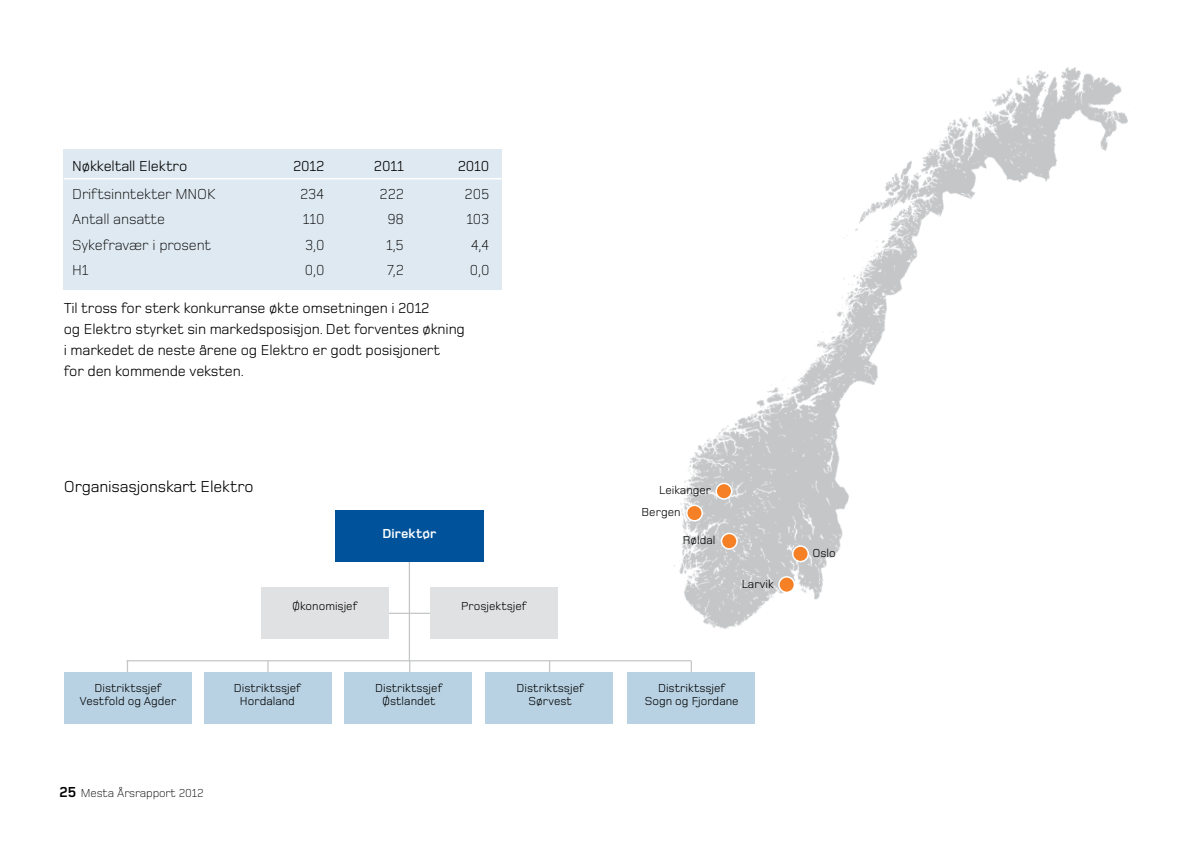
<style>
.page{position:relative;width:1191px;height:851px;background:#fff}
.page>*{position:absolute;margin:0;border:0;box-sizing:border-box;transform-origin:0 0}
.t1{font:16.5px "Foundry Monoline";letter-spacing:-.01em;color:#000}
.t2{font:15px/21px "Foundry Monoline";letter-spacing:-.01em;color:#000}
.t3{font:300 15px "Foundry Monoline";letter-spacing:-.01em;color:#000}
.t4{font:700 13.5px "Foundry Monoline";color:#fff}
.t5{font:12px/13.5px "Foundry Monoline";color:#000;text-align:center}
.t6{font:300 12px "Foundry Monoline";letter-spacing:-.01em;color:#000}
.s1{font-weight:700;font-size:15px}
</style>
<div class="page">
<hr style="left:409px;top:549px;width:1px;height:112px;background:#c4c6c8">
<hr style="left:126px;top:660px;width:565px;height:1px;background:#c4c6c8">
<hr style="left:309px;top:612px;width:180px;height:2px;background:#c4c6c8">
<hr style="left:127px;top:660px;width:1px;height:31px;background:#c4c6c8">
<hr style="left:267px;top:660px;width:1px;height:31px;background:#c4c6c8">
<hr style="left:409px;top:660px;width:1px;height:31px;background:#c4c6c8">
<hr style="left:549px;top:660px;width:1px;height:31px;background:#c4c6c8">
<hr style="left:690px;top:660px;width:2px;height:31px;background:#c4c6c8">
<div style="left:261px;top:587px;width:128px;height:51px;background:#e0e1e2"></div>
<div style="left:430px;top:587px;width:127px;height:51px;background:#e0e1e2"></div>
<div style="left:335px;top:510px;width:149px;height:51px;background:#00539b"></div>
<div style="left:64px;top:149px;width:438px;height:140px;background:#dee9f1"></div>
<hr style="left:64px;top:178px;width:438px;height:1px;background:#fff">
<div style="left:204px;top:672px;width:127px;height:51px;background:#b8d2e3"></div>
<div style="left:345px;top:672px;width:127px;height:51px;background:#b8d2e3"></div>
<div style="left:485px;top:672px;width:128px;height:51px;background:#b8d2e3"></div>
<div style="left:627px;top:672px;width:128px;height:51px;background:#b8d2e3"></div>
<div style="left:64px;top:672px;width:127px;height:51px;background:#b8d2e3"></div>
<img style="left:674px;top:67px;width:454px;height:562px">
<div style="left:716px;top:483px;width:15px;height:16px;background:#f58025;border-radius:50%"></div>
<div style="left:715px;top:482px;width:17px;height:17px;border:2px solid #fff;border-radius:50%"></div>
<div style="left:686px;top:505px;width:16px;height:15px;background:#f58025;border-radius:50%"></div>
<div style="left:686px;top:504px;width:17px;height:17px;border:2px solid #fff;border-radius:50%"></div>
<div style="left:721px;top:533px;width:16px;height:16px;background:#f58025;border-radius:50%"></div>
<div style="left:720px;top:532px;width:17px;height:17px;border:2px solid #fff;border-radius:50%"></div>
<div style="left:779px;top:576px;width:15px;height:16px;background:#f58025;border-radius:50%"></div>
<div style="left:778px;top:576px;width:17px;height:17px;border:2px solid #fff;border-radius:50%"></div>
<div style="left:792px;top:546px;width:16px;height:15px;background:#f58025;border-radius:50%"></div>
<div style="left:792px;top:545px;width:17px;height:17px;border:2px solid #fff;border-radius:50%"></div>
<p class="t2" style="left:72px;top:155px;width:117px">Nøkkeltall Elektro</p>
<p class="t2" style="left:293px;top:155px;width:33px">2012</p>
<p class="t2" style="left:374px;top:155px;width:32px">2011</p>
<p class="t2" style="left:458px;top:155px;width:33px">2010</p>
<p class="t3" style="left:72px;top:186px;width:145px">Driftsinntekter MNOK</p>
<p class="t3" style="left:300px;top:186px;width:26px">234</p>
<p class="t3" style="left:379px;top:186px;width:26px">222</p>
<p class="t3" style="left:464px;top:186px;width:26px">205</p>
<p class="t3" style="left:72px;top:211px;width:94px">Antall ansatte</p>
<p class="t3" style="left:303px;top:211px;width:23px">110</p>
<p class="t3" style="left:387px;top:211px;width:18px">98</p>
<p class="t3" style="left:466px;top:211px;width:25px">103</p>
<p class="t3" style="left:72px;top:236px;width:140px">Sykefravær i prosent</p>
<p class="t3" style="left:305px;top:236px;width:21px">3,0</p>
<p class="t3" style="left:386px;top:236px;width:19px">1,5</p>
<p class="t3" style="left:471px;top:236px;width:20px">4,4</p>
<p class="t3" style="left:72px;top:262px;width:18px">H1</p>
<p class="t3" style="left:305px;top:262px;width:21px">0,0</p>
<p class="t3" style="left:387px;top:262px;width:18px">7,2</p>
<p class="t3" style="left:470px;top:262px;width:21px">0,0</p>
<p class="t2" style="left:64px;top:297px;width:402px">Til tross for sterk konkurranse økte omsetningen i 2012<br>og Elektro styrket sin markedsposisjon. Det forventes økning i markedet de neste årene og Elektro er godt posisjonert<br>for den kommende veksten.</p>
<p class="t1" style="left:64px;top:477px;width:191px">Organisasjonskart Elektro</p>
<p class="t4" style="left:382px;top:526px;width:55px">Direktør</p>
<p class="t5" style="left:292px;top:599px;width:67px">Økonomisjef</p>
<p class="t5" style="left:461px;top:599px;width:68px">Prosjektsjef</p>
<p class="t5" style="left:641px;top:479px;width:71px;line-height:21.9px;text-align:left;text-indent:18px">Leikanger<br>Bergen</p>
<p class="t5" style="left:682px;top:533px;width:34px">Røldal</p>
<p class="t5" style="left:742px;top:577px;width:33px">Larvik</p>
<p class="t5" style="left:80px;top:680px;width:98px">Distriktssjef<br>Vestfold og Agder</p>
<p class="t5" style="left:234px;top:680px;width:69px">Distriktssjef<br>Hordaland</p>
<p class="t5" style="left:375px;top:680px;width:69px">Distriktssjef<br>Østlandet</p>
<p class="t5" style="left:516px;top:680px;width:69px">Distriktssjef<br>Sørvest</p>
<p class="t5" style="left:645px;top:680px;width:95px">Distriktssjef<br>Sogn og Fjordane</p>
<p class="t6" style="left:60px;top:786px;width:146px"><span class="s1">25</span> Mesta Årsrapport 2012</p>
<p class="t5" style="left:812px;top:546px;width:25px">Oslo</p>
</div>
